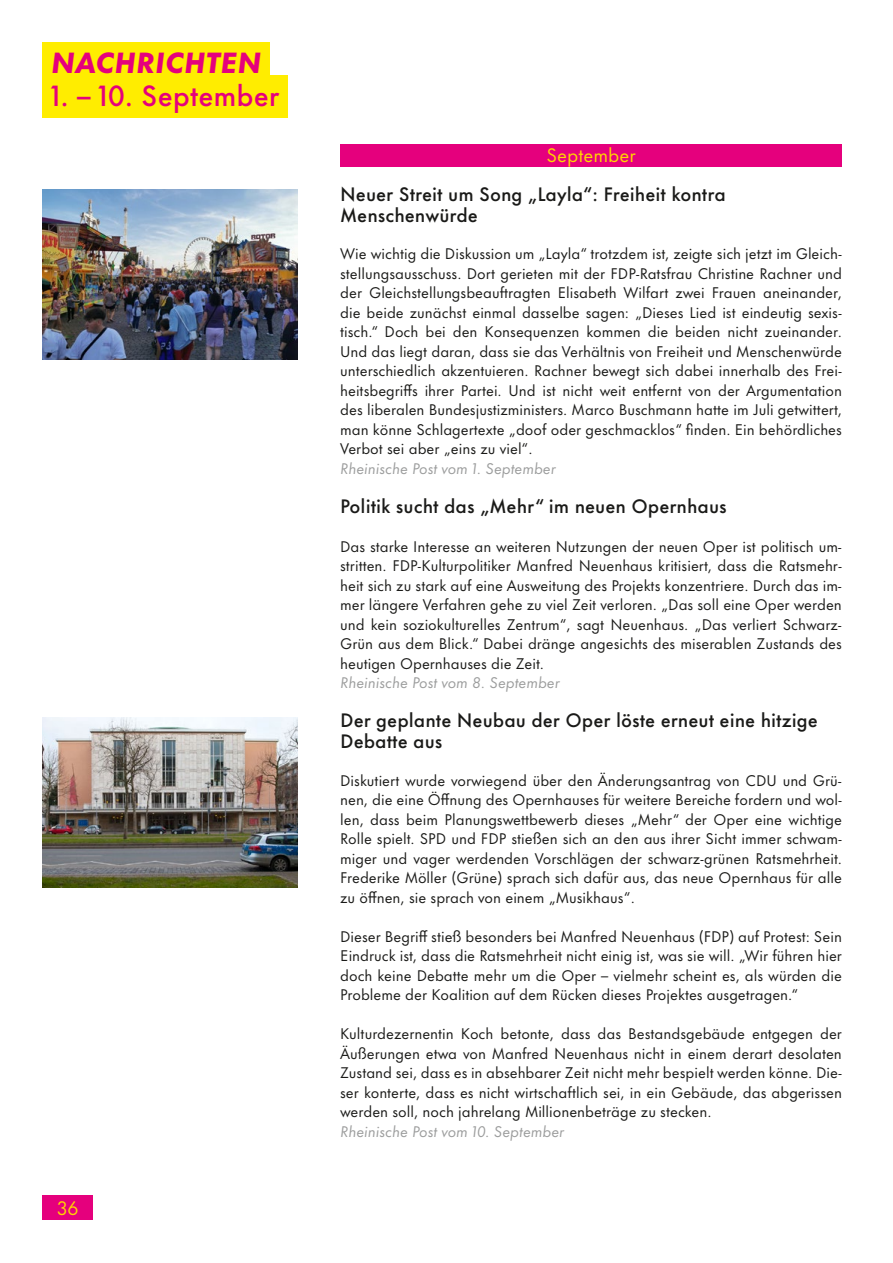
<style>
.page{position:relative;width:893px;height:1263px;background:#fff}
.page>*{position:absolute;margin:0;border:0;box-sizing:border-box;transform-origin:0 0}
.t1{font:500 27px "Futura Now Text";color:#e5007d}
.t2{font:italic 800 27px "Futura Now Text";letter-spacing:.01em;color:#e5007d}
.t3{font:500 18px/21px "Futura Now Text";color:#1a1a18}
.t4{font:18px "Futura Now Text";color:#ffd600}
.t5{font:14.25px/19.5px "Futura Now Text";color:#1a1a18;text-align:justify}
.t6{font:italic 14.25px "Futura Now Text";color:#9c9d9d}
</style>
<div class="page">
<div style="left:43px;top:1195px;width:50px;height:25px;background:#e5007d"></div>
<div style="left:340px;top:144px;width:502px;height:23px;background:#e5007d"></div>
<div style="left:43px;top:43px;width:227px;height:42px;background:#ffed00"></div>
<div style="left:43px;top:75px;width:245px;height:42px;background:#ffed00"></div>
<img style="left:43px;top:717px;width:255px;height:170px">
<img style="left:43px;top:189px;width:255px;height:170px">
<h1 class="t2" style="left:51px;top:39px;width:212px">NACHRICHTEN</h1>
<h1 class="t1" style="left:51px;top:73px;width:230px">1. – 10. September</h1>
<p class="t4" style="left:57px;top:1194px;width:23px">36</p>
<p class="t4" style="left:546px;top:141px;width:91px">September</p>
<p class="t3" style="left:340px;top:182px;width:387px">Neuer Streit um Song „Layla“: Freiheit kontra<br>Menschenwürde</p>
<p class="t5" style="left:340px;top:243px;width:503px">Wie wichtig die Diskussion um „Layla“ trotzdem ist, zeigte sich jetzt im Gleich&shy;stellungsausschuss. Dort gerieten mit der FDP-Ratsfrau Christine Rachner und der Gleichstellungsbeauftragten Elisabeth Wilfart zwei Frauen aneinander, die beide zunächst einmal dasselbe sagen: „Dieses Lied ist eindeutig sexis&shy;tisch.“ Doch bei den Konsequenzen kommen die beiden nicht zueinander.<br>Und das liegt daran, dass sie das Verhältnis von Freiheit und Menschenwürde unterschiedlich akzentuieren. Rachner bewegt sich dabei innerhalb des Frei&shy;heitsbegriffs ihrer Partei. Und ist nicht weit entfernt von der Argumentation des liberalen Bundesjustizministers. Marco Buschmann hatte im Juli getwittert, man könne Schlagertexte „doof oder geschmacklos“ finden. Ein behördliches Verbot sei aber „eins zu viel“.</p>
<p class="t6" style="left:340px;top:457px;width:217px">Rheinische Post vom 1. September</p>
<p class="t3" style="left:340px;top:494px;width:388px">Politik sucht das „Mehr“ im neuen Opernhaus</p>
<p class="t5" style="left:340px;top:536px;width:503px">Das starke Interesse an weiteren Nutzungen der neuen Oper ist politisch um&shy;stritten. FDP-Kulturpolitiker Manfred Neuenhaus kritisiert, dass die Ratsmehr&shy;heit sich zu stark auf eine Ausweitung des Projekts konzentriere. Durch das im&shy;mer längere Verfahren gehe zu viel Zeit verloren. „Das soll eine Oper werden und kein soziokulturelles Zentrum“, sagt Neuenhaus. „Das verliert Schwarz-Grün aus dem Blick.“ Dabei dränge angesichts des miserablen Zustands des heutigen Opernhauses die Zeit.</p>
<p class="t6" style="left:340px;top:671px;width:221px">Rheinische Post vom 8. September</p>
<p class="t3" style="left:340px;top:709px;width:479px">Der geplante Neubau der Oper löste erneut eine hitzige<br>Debatte aus</p>
<p class="t5" style="left:340px;top:770px;width:503px">Diskutiert wurde vorwiegend über den Änderungsantrag von CDU und Grü&shy;nen, die eine Öffnung des Opernhauses für weitere Bereiche fordern und wol&shy;len, dass beim Planungswettbewerb dieses „Mehr“ der Oper eine wichtige Rolle spielt. SPD und FDP stießen sich an den aus ihrer Sicht immer schwam&shy;miger und vager werdenden Vorschlägen der schwarz-grünen Ratsmehrheit.<br>Frederike Möller (Grüne) sprach sich dafür aus, das neue Opernhaus für alle zu öffnen, sie sprach von einem „Musikhaus“.</p>
<p class="t5" style="left:340px;top:926px;width:503px">Dieser Begriff stieß besonders bei Manfred Neuenhaus (FDP) auf Protest: Sein Eindruck ist, dass die Ratsmehrheit nicht einig ist, was sie will. „Wir führen hier doch keine Debatte mehr um die Oper – vielmehr scheint es, als würden die Probleme der Koalition auf dem Rücken dieses Projektes ausgetragen.“</p>
<p class="t5" style="left:340px;top:1023px;width:503px">Kulturdezernentin Koch betonte, dass das Bestandsgebäude entgegen der Äußerungen etwa von Manfred Neuenhaus nicht in einem derart desolaten Zustand sei, dass es in absehbarer Zeit nicht mehr bespielt werden könne. Die&shy;ser konterte, dass es nicht wirtschaftlich sei, in ein Gebäude, das abgerissen werden soll, noch jahrelang Millionenbeträge zu stecken.</p>
<p class="t6" style="left:340px;top:1120px;width:226px">Rheinische Post vom 10. September</p>
</div>
